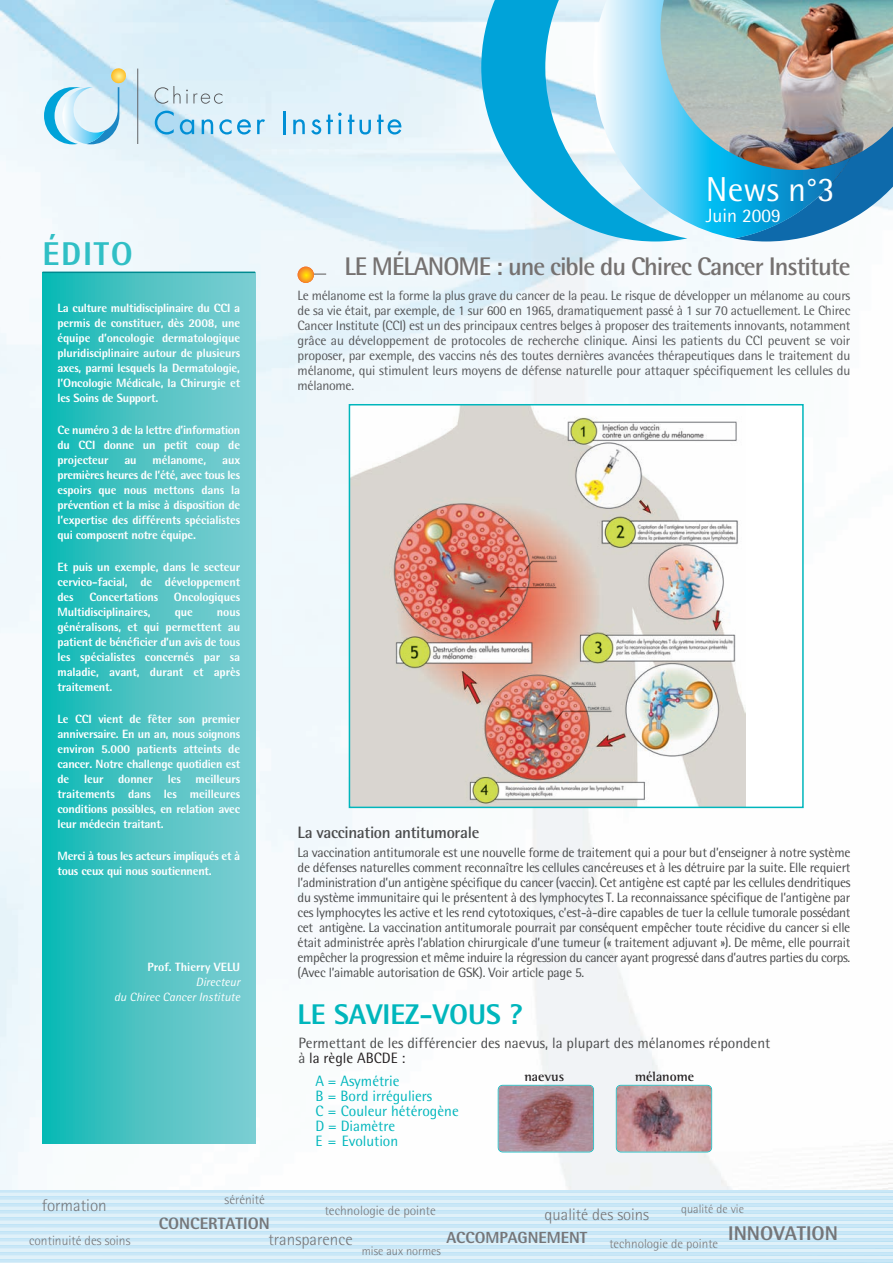
<style>
.page{position:relative;width:893px;height:1263px;background:#fff}
.page>*{position:absolute;margin:0;border:0;box-sizing:border-box;transform-origin:0 0}
.t1{font:34.65px "AT Rotis Semi Sans";color:#fff}
.t2{font:800 33px "AT Rotis Semi Sans";letter-spacing:.05em;color:#30bfc5}
.t3{font:800 28.5px "AT Rotis Semi Sans";color:#00b6bc}
.t4{font:700 25.5px "AT Rotis Semi Sans";letter-spacing:-.04em;color:#757170}
.t5{font:800 19.8px "AT Rotis Semi Sans";color:#757679}
.t6{font:19.2px "AT Rotis Semi Sans";color:#fff}
.t7{font:300 17.1px "AT Rotis Semi Sans";color:#757679}
.t8{font:300 16.65px "AT Rotis Semi Sans";color:#757679}
.t9{font:700 16.5px "AT Rotis Semi Sans";letter-spacing:-.02em;color:#4b4c4d}
.t10{font:800 16.5px "AT Rotis Semi Sans";color:#757679}
.t11{font:800 16.05px "AT Rotis Semi Sans";color:#757679}
.t12{font:15px/15px "AT Rotis Semi Sans";color:#4b4c4d}
.t13{font:15px/15px "AT Rotis Semi Sans";color:#00b6bc}
.t14{font:13.5px/15px "AT Rotis Semi Sans";letter-spacing:-.02em;color:#4b4c4d;text-align:justify}
.t15{font:13.5px/15px "AT Rotis Semi Sans";letter-spacing:-.015em;color:#57585a;text-align:justify}
.t16{font:700 13.5px "AT Rotis Semi Serif";color:#231f20}
.t17{font:300 13.35px "AT Rotis Semi Sans";color:#757679}
.t18{font:300 13.05px "AT Rotis Semi Sans";color:#757679}
.t19{font:300 12.3px "AT Rotis Semi Sans";color:#757679}
.t20{font:800 12px/15px "AT Rotis Semi Sans";letter-spacing:-.01em;color:#fff;text-align:justify}
.t21{font:italic 12px/15px "AT Rotis Semi Sans";color:#fff;text-align:right}
.s1{color:#231f20}
</style>
<div class="page">
<img style="left:0;top:0;width:893px;height:1191px">
<svg style="left:0;top:1191px;width:893px;height:72px;background:#d1eaf7"></svg>
<hr style="left:137px;top:69px;width:1px;height:75px;background:#636366">
<svg style="left:155px;top:86px;width:68px;height:18px"></svg>
<svg style="left:155px;top:111px;width:19px;height:24px"></svg>
<svg style="left:180px;top:119px;width:14px;height:16px"></svg>
<svg style="left:202px;top:119px;width:11px;height:15px"></svg>
<svg style="left:219px;top:119px;width:32px;height:16px"></svg>
<svg style="left:257px;top:119px;width:8px;height:15px"></svg>
<hr style="left:283px;top:111px;width:2px;height:23px;background:#008fd5">
<svg style="left:293px;top:119px;width:12px;height:15px"></svg>
<svg style="left:311px;top:113px;width:31px;height:22px"></svg>
<svg style="left:348px;top:115px;width:23px;height:20px"></svg>
<svg style="left:377px;top:115px;width:25px;height:20px"></svg>
<svg style="left:44px;top:68px;width:83px;height:76px;background:#b9e0ee"></svg>
<div style="left:43px;top:272px;width:212px;height:872px;background:linear-gradient(to right,#11b9b4,#85ced3)"></div>
<hr style="left:43px;top:272px;width:212px;height:1px;background:#008a90">
<svg style="left:314px;top:274px;width:12px;height:1px"></svg>
<svg style="left:298px;top:267px;width:16px;height:16px"></svg>
<svg style="left:481px;top:0;width:238px;height:241px"></svg>
<svg style="left:734px;top:0;width:159px;height:241px;background:#8ea9b3"></svg>
<img style="left:593px;top:0;width:258px;height:238px">
<img style="left:498px;top:1085px;width:95px;height:67px;border-radius:4px">
<div style="left:498px;top:1085px;width:96px;height:67px;border:2px solid #00b6bc;border-radius:5px"></div>
<img style="left:617px;top:1085px;width:94px;height:66px;border-radius:4px">
<div style="left:616px;top:1085px;width:96px;height:67px;border:2px solid #00b6bc;border-radius:5px"></div>
<div style="left:350px;top:405px;width:452px;height:402px;background:#fff"></div>
<img style="left:352px;top:407px;width:393px;height:398px">
<div style="left:349px;top:404px;width:455px;height:404px;border:2px solid #00b6bc"></div>
<h2 class="t2" style="left:43px;top:242px;width:92px">ÉDITO</h2>
<p class="t20" style="left:58px;top:301px;width:184px">La culture multidisciplinaire du CCI a permis de constituer, dès 2008, une équipe d’oncologie dermatologique pluridisciplinaire autour de plusieurs axes, parmi lesquels la Dermatologie, l’Oncologie Médicale, la Chirurgie et les Soins de Support.</p>
<p class="t20" style="left:58px;top:423px;width:184px">Ce numéro 3 de la lettre d’information du CCI donne un petit coup de projecteur</p>
<p class="t20" style="left:124px;top:453px;width:14px">au</p>
<p class="t20" style="left:152px;top:453px;width:55px">mélanome,</p>
<p class="t20" style="left:58px;top:453px;width:184px;text-indent:165px">aux premières heures de l’été, avec tous les espoirs que nous mettons dans la prévention et la mise à disposition de l’expertise des différents spécialistes qui composent notre équipe.</p>
<p class="t20" style="left:58px;top:560px;width:184px">Et puis un exemple, dans le secteur cervico-facial, de développement des</p>
<p class="t20" style="left:89px;top:590px;width:70px">Concertations</p>
<p class="t20" style="left:174px;top:590px;width:68px">Oncologiques</p>
<p class="t20" style="left:58px;top:605px;width:95px">Multidisciplinaires,</p>
<p class="t20" style="left:175px;top:605px;width:20px">que</p>
<p class="t20" style="left:58px;top:605px;width:184px;text-indent:159px">nous généralisons, et qui permettent au patient de bénéficier d’un avis de tous les spécialistes concernés par sa maladie, avant, durant et après traitement.</p>
<p class="t20" style="left:58px;top:712px;width:184px">Le CCI vient de fêter son premier anniversaire. En un an, nous soignons environ 5.000 patients atteints de cancer. Notre challenge quotidien est de leur donner les meilleurs traitements dans les meilleures conditions possibles, en relation avec leur médecin traitant.</p>
<p class="t20" style="left:58px;top:849px;width:184px">Merci à tous les acteurs impliqués et à tous ceux qui nous soutiennent.</p>
<p class="t20" style="left:147px;top:960px;width:94px">Prof. Thierry VELU</p>
<p class="t21" style="left:114px;top:975px;width:127px">Directeur<br>du Chirec Cancer Institute</p>
<h1 class="t1" style="left:706px;top:177px;width:131px">News n°3</h1>
<h3 class="t6" style="left:706px;top:209px;width:76px">Juin 2009</h3>
<h3 class="t4" style="left:344px;top:257px;width:508px">LE MÉLANOME : une cible du Chirec Cancer Institute</h3>
<p class="t15" style="left:298px;top:289px;width:554px">Le mélanome est la forme la plus grave du cancer de la peau. Le risque de développer un mélanome au cours de sa vie était, par exemple, de 1 sur 600 en 1965, dramatiquement passé à 1 sur 70 actuellement. Le Chirec Cancer Institute (CCI) est un des principaux centres belges à proposer des traitements innovants, notamment grâce au développement de protocoles de recherche clinique. Ainsi les patients du CCI peuvent se voir proposer, par exemple, des vaccins nés des toutes dernières avancées thérapeutiques dans le traitement du mélanome, qui stimulent leurs moyens de défense naturelle pour attaquer spécifiquement les cellules du mélanome.</p>
<h3 class="t9" style="left:298px;top:826px;width:183px">La vaccination antitumorale</h3>
<p class="t14" style="left:298px;top:846px;width:554px">La vaccination antitumorale est une nouvelle forme de traitement qui a pour but d’enseigner à notre système de défenses naturelles comment reconnaître les cellules cancéreuses et à les détruire par la suite. Elle requiert l’administration d’un antigène spécifique du cancer (vaccin). Cet antigène est capté par les cellules dendritiques du système immunitaire qui le présentent à des lymphocytes T. La reconnaissance spécifique de l’antigène par ces lymphocytes les active et les rend cytotoxiques, c’est-à-dire capables de tuer la cellule tumorale possédant cet antigène. La vaccination antitumorale pourrait par conséquent empêcher toute récidive du cancer si elle était administrée après l’ablation chirurgicale d’une tumeur (« traitement adjuvant »). De même, elle pourrait empêcher la progression et même induire la régression du cancer ayant progressé dans d’autres parties du corps. (Avec l’aimable autorisation de GSK). Voir article page 5.</p>
<h3 class="t3" style="left:298px;top:1004px;width:226px">LE SAVIEZ-VOUS ?</h3>
<p class="t12" style="left:298px;top:1037px;width:473px">Permettant de les différencier des naevus, la plupart des mélanomes répondent à <span class="s1">la règle ABCDE :</span></p>
<p class="t13" style="left:315px;top:1075px;width:145px">A = Asymétrie<br>B = Bord irréguliers<br>C = Couleur hétérogène<br>D = Diamètre<br>E = Evolution</p>
<p class="t16" style="left:524px;top:1072px;width:41px">naevus</p>
<p class="t16" style="left:635px;top:1072px;width:60px">mélanome</p>
<p class="t17" style="left:225px;top:1194px;width:42px">sérénité</p>
<h3 class="t10" style="left:159px;top:1217px;width:113px">CONCERTATION</h3>
<h3 class="t8" style="left:545px;top:1208px;width:106px">qualité des soins</h3>
<h3 class="t7" style="left:42px;top:1199px;width:67px">formation</h3>
<p class="t19" style="left:681px;top:1204px;width:64px">qualité de vie</p>
<p class="t17" style="left:325px;top:1205px;width:113px">technologie de pointe</p>
<h3 class="t5" style="left:728px;top:1226px;width:111px">INNOVATION</h3>
<p class="t17" style="left:29px;top:1236px;width:103px">continuité des soins</p>
<h3 class="t11" style="left:446px;top:1232px;width:143px">ACCOMPAGNEMENT</h3>
<h3 class="t7" style="left:268px;top:1233px;width:86px">transparence</h3>
<p class="t18" style="left:609px;top:1239px;width:110px">technologie de pointe</p>
<p class="t19" style="left:362px;top:1246px;width:81px">mise aux normes</p>
</div>
